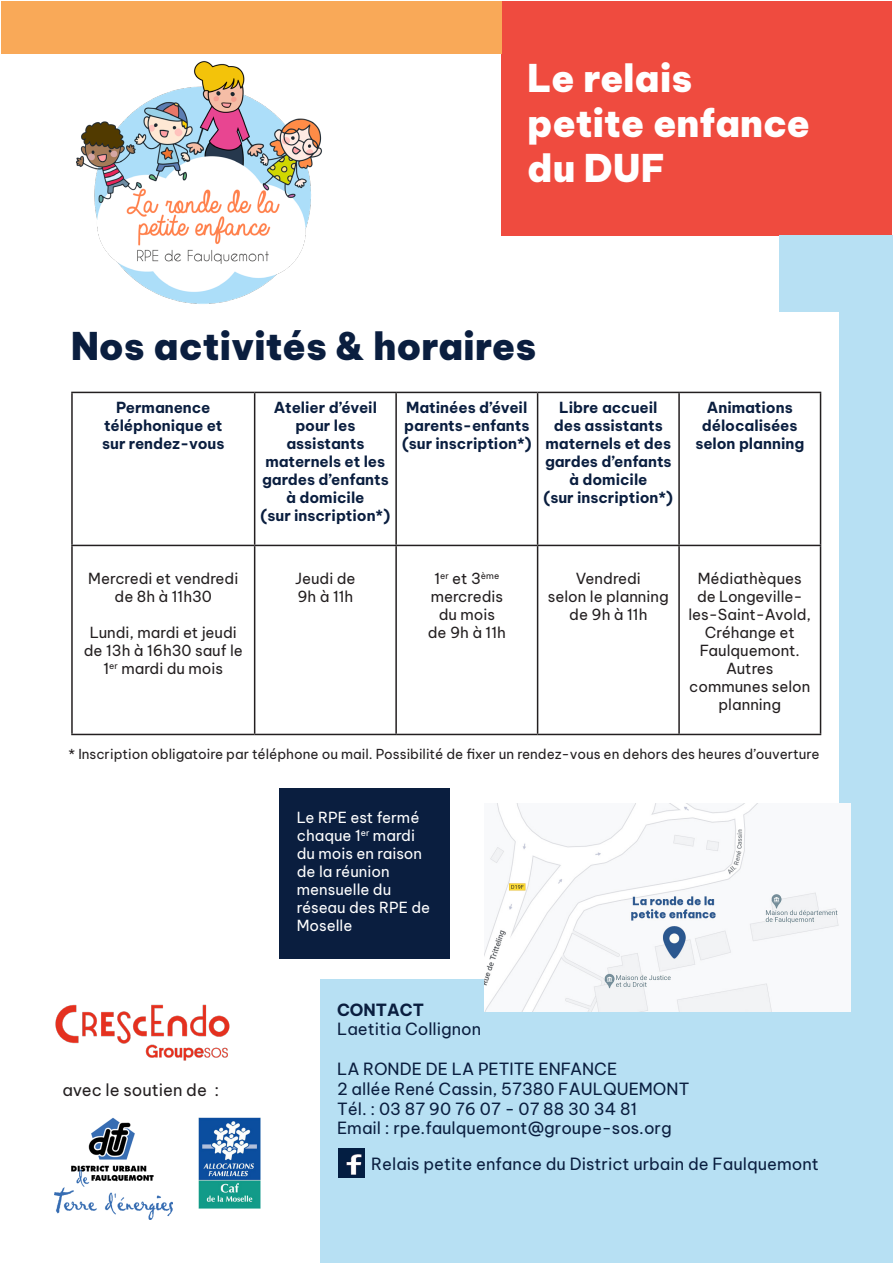
<style>
.page{position:relative;width:893px;height:1263px;background:#fff}
.page>*{position:absolute;margin:0;border:0;box-sizing:border-box;transform-origin:0 0}
.t1{font:900 37.5px "Be Vietnam Pro";letter-spacing:-.005em;color:#fff}
.t2{font:900 37.5px "Be Vietnam Pro";color:#0a1e3f}
.t3{font:16.5px "Be Vietnam Pro";color:#0a1e3f}
.t4{font:16.5px "Be Vietnam Pro";color:#231f20}
.t5{font:700 16.5px "Be Vietnam Pro";color:#0a1e3f}
.t6{font:700 15px/18px "Be Vietnam Pro";color:#0a1e3f;text-align:center}
.t7{font:15px/18px "Be Vietnam Pro";color:#231f20;text-align:center}
.t8{font:15px/18px "Be Vietnam Pro";color:#fff}
.t9{font:13.5px "Be Vietnam Pro";color:#231f20}
.t10{font:8.7px "Be Vietnam Pro";color:#231f20}
.s1{font-size:15px}
</style>
<div class="page">
<img style="left:1px;top:53px;width:403px;height:251px">
<img style="left:55px;top:1117px;width:117px;height:102px">
<img style="left:198px;top:1117px;width:63px;height:92px">
<div style="left:501px;top:1px;width:391px;height:234px;background:#ef4b3f"></div>
<div style="left:1px;top:1px;width:500px;height:52px;background:#f9a958"></div>
<div style="left:779px;top:235px;width:114px;height:1028px;background:#b7e0f3"></div>
<div style="left:54px;top:312px;width:785px;height:498px;background:#fff"></div>
<hr style="left:71px;top:392px;width:184px;height:1px;background:#231f20">
<hr style="left:71px;top:393px;width:2px;height:152px;background:#231f20">
<hr style="left:255px;top:392px;width:141px;height:1px;background:#231f20">
<hr style="left:254px;top:393px;width:1px;height:152px;background:#231f20">
<hr style="left:396px;top:392px;width:142px;height:1px;background:#231f20">
<hr style="left:395px;top:393px;width:2px;height:152px;background:#231f20">
<hr style="left:538px;top:392px;width:141px;height:1px;background:#231f20">
<hr style="left:537px;top:393px;width:1px;height:152px;background:#231f20">
<hr style="left:679px;top:392px;width:142px;height:1px;background:#231f20">
<hr style="left:678px;top:393px;width:2px;height:152px;background:#231f20">
<hr style="left:820px;top:393px;width:1px;height:152px;background:#231f20">
<hr style="left:71px;top:545px;width:184px;height:1px;background:#231f20">
<hr style="left:71px;top:546px;width:2px;height:188px;background:#231f20">
<hr style="left:255px;top:545px;width:141px;height:1px;background:#231f20">
<hr style="left:254px;top:546px;width:1px;height:188px;background:#231f20">
<hr style="left:396px;top:545px;width:142px;height:1px;background:#231f20">
<hr style="left:395px;top:546px;width:2px;height:188px;background:#231f20">
<hr style="left:538px;top:545px;width:141px;height:1px;background:#231f20">
<hr style="left:537px;top:546px;width:1px;height:188px;background:#231f20">
<hr style="left:679px;top:545px;width:142px;height:1px;background:#231f20">
<hr style="left:678px;top:546px;width:2px;height:188px;background:#231f20">
<hr style="left:820px;top:546px;width:1px;height:188px;background:#231f20">
<hr style="left:71px;top:734px;width:184px;height:1px;background:#231f20">
<hr style="left:255px;top:734px;width:141px;height:1px;background:#231f20">
<hr style="left:396px;top:734px;width:142px;height:1px;background:#231f20">
<hr style="left:538px;top:734px;width:141px;height:1px;background:#231f20">
<hr style="left:679px;top:734px;width:142px;height:1px;background:#231f20">
<img style="left:55px;top:1004px;width:175px;height:57px">
<div style="left:320px;top:979px;width:521px;height:284px;background:#b7e0f3"></div>
<div style="left:280px;top:788px;width:170px;height:170px;background:#0a1e3f"></div>
<img style="left:338px;top:1148px;width:27px;height:29px">
<img style="left:484px;top:804px;width:367px;height:207px">
<p class="t1" style="left:527px;top:45px;width:167px">Le relais</p>
<p class="t1" style="left:527px;top:90px;width:284px">petite enfance</p>
<p class="t1" style="left:527px;top:135px;width:139px">du DUF</p>
<p class="t2" style="left:71px;top:313px;width:467px">Nos activités &amp; horaires</p>
<p class="t6" style="left:104px;top:397px;width:120px">Permanence téléphonique et</p>
<p class="t6" style="left:102px;top:433px;width:124px">sur rendez-vous</p>
<p class="t6" style="left:262px;top:397px;width:128px">Atelier d’éveil pour les assistants maternels et les gardes d’enfants à domicile</p>
<p class="t6" style="left:261px;top:505px;width:131px">(sur inscription*)</p>
<p class="t6" style="left:404px;top:397px;width:127px;text-align:left">Matinées d’éveil parents-enfants</p>
<p class="t6" style="left:402px;top:433px;width:131px">(sur inscription*)</p>
<p class="t6" style="left:545px;top:397px;width:128px">Libre accueil des assistants maternels et des gardes d’enfants à domicile</p>
<p class="t6" style="left:544px;top:487px;width:131px">(sur inscription*)</p>
<p class="t6" style="left:695px;top:397px;width:110px">Animations délocalisées selon planning</p>
<p class="t10" style="left:434px;top:569px;width:66px"><span class="s1">1</span>er <span class="s1">et 3</span>ème</p>
<p class="t7" style="left:431px;top:586px;width:74px">mercredis</p>
<p class="t7" style="left:439px;top:604px;width:58px">du mois</p>
<p class="t7" style="left:428px;top:622px;width:80px">de 9h à 11h</p>
<p class="t7" style="left:688px;top:568px;width:124px">Médiathèques de Longeville&shy;les-Saint-Avold,<br>Créhange et<br>Faulquemont.<br>Autres communes selon planning</p>
<p class="t9" style="left:69px;top:743px;width:752px">* Inscription obligatoire par téléphone ou mail. Possibilité de fixer un rendez-vous en dehors des heures d’ouverture</p>
<p class="t7" style="left:88px;top:568px;width:151px">Mercredi et vendredi</p>
<p class="t7" style="left:115px;top:586px;width:99px">de 8h à 11h30</p>
<p class="t7" style="left:90px;top:622px;width:148px">Lundi, mardi et jeudi</p>
<p class="t7" style="left:84px;top:640px;width:161px">de 13h à 16h30 sauf le<br>1<sup>er</sup> mardi du mois</p>
<p class="t7" style="left:295px;top:568px;width:62px">Jeudi de</p>
<p class="t7" style="left:297px;top:586px;width:57px">9h à 11h</p>
<p class="t7" style="left:576px;top:568px;width:67px">Vendredi</p>
<p class="t7" style="left:548px;top:586px;width:122px">selon le planning</p>
<p class="t7" style="left:569px;top:604px;width:80px">de 9h à 11h</p>
<p class="t4" style="left:63px;top:1076px;width:158px">avec le soutien de :</p>
<p class="t8" style="left:297px;top:806px;width:135px">Le RPE est fermé chaque 1<sup>er</sup> mardi du mois en raison de la réunion mensuelle du réseau des RPE de<br>Moselle</p>
<p class="t5" style="left:337px;top:995px;width:89px">CONTACT</p>
<p class="t3" style="left:337px;top:1016px;width:146px">Laetitia Collignon</p>
<p class="t3" style="left:337px;top:1055px;width:282px">LA RONDE DE LA PETITE ENFANCE</p>
<p class="t3" style="left:337px;top:1075px;width:354px">2 allée René Cassin, 57380 FAULQUEMONT</p>
<p class="t3" style="left:337px;top:1095px;width:301px">Tél. : 03 87 90 76 07 - 07 88 30 34 81</p>
<p class="t3" style="left:337px;top:1115px;width:336px">Email : rpe.faulquemont@groupe-sos.org</p>
<p class="t3" style="left:371px;top:1150px;width:449px">Relais petite enfance du District urbain de Faulquemont</p>
</div>
